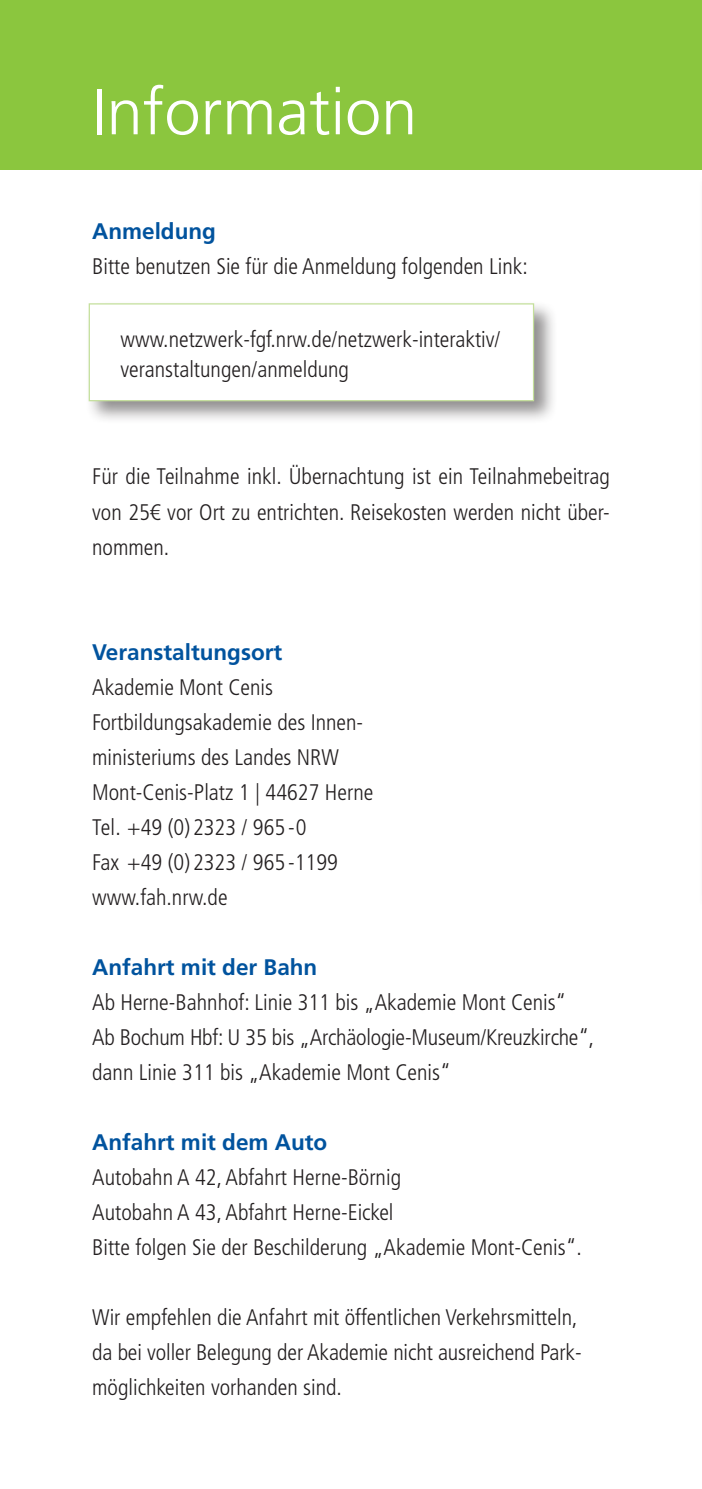
<style>
.page{position:relative;width:702px;height:1489px;background:#fff}
.page>*{position:absolute;margin:0;border:0;box-sizing:border-box;transform-origin:0 0}
.t1{font:300 65px "Frutiger";color:#fff}
.t2{font:300 condensed 22.5px/35px "Frutiger LT Std";color:#231f20}
.t3{font:700 22.5px "Frutiger LT Std";color:#01539e}
</style>
<div class="page">
<div style="left:0;top:0;width:702px;height:169px;background:#8bc63e"></div>
<div style="left:85px;top:299px;width:472px;height:125px;background:#231f20;opacity:.5"></div>
<div style="left:89px;top:303px;width:445px;height:98px;background:#fff;border:1px solid #c4df9b"></div>
<hr style="left:698px;top:165px;width:4px;height:753px;background:#fefefe">
<hr style="left:701px;top:169px;width:1px;height:725px;background:#8bc63e">
<p class="t1" style="left:92px;top:75px;width:327px">Information</p>
<p class="t3" style="left:92px;top:218px;width:125px">Anmeldung</p>
<p class="t2" style="left:92px;top:249px;width:437px">Bitte benutzen Sie für die Anmeldung folgenden Link:</p>
<p class="t2" style="left:120px;top:322px;width:381px">www.netzwerk-fgf.nrw.de/netzwerk-interaktiv/</p>
<p class="t2" style="left:120px;top:352px;width:230px">veranstaltungen/anmeldung</p>
<p class="t2" style="left:92px;top:459px;width:519px;text-align:justify">Für die Teilnahme inkl. Übernachtung ist ein Teilnahmebeitrag von 25€ vor Ort zu entrichten. Reisekosten werden nicht über&shy;nommen.</p>
<p class="t3" style="left:92px;top:638px;width:192px">Veranstaltungsort</p>
<p class="t2" style="left:92px;top:669px;width:182px">Akademie Mont Cenis</p>
<p class="t2" style="left:92px;top:704px;width:272px">Fortbildungsakademie des Innen-</p>
<p class="t2" style="left:92px;top:739px;width:248px">ministeriums des Landes NRW</p>
<p class="t2" style="left:92px;top:774px;width:283px">Mont-Cenis-Platz 1 | 44627 Herne</p>
<p class="t2" style="left:92px;top:809px;width:216px">Tel. +49 (0) 2323 / 965 -0</p>
<p class="t2" style="left:92px;top:844px;width:247px">Fax +49 (0) 2323 / 965 -1199</p>
<p class="t2" style="left:92px;top:879px;width:137px">www.fah.nrw.de</p>
<p class="t3" style="left:92px;top:953px;width:227px">Anfahrt mit der Bahn</p>
<p class="t2" style="left:92px;top:984px;width:475px">Ab Herne-Bahnhof: Linie 311 bis „Akademie Mont Cenis“</p>
<p class="t2" style="left:92px;top:1019px;width:503px">Ab Bochum Hbf: U 35 bis „Archäologie-Museum/Kreuzkirche“, dann Linie 311 bis „Akademie Mont Cenis“</p>
<p class="t3" style="left:92px;top:1128px;width:237px">Anfahrt mit dem Auto</p>
<p class="t2" style="left:92px;top:1159px;width:310px">Autobahn A 42, Abfahrt Herne-Börnig</p>
<p class="t2" style="left:92px;top:1194px;width:303px">Autobahn A 43, Abfahrt Herne-Eickel</p>
<p class="t2" style="left:92px;top:1229px;width:491px">Bitte folgen Sie der Beschilderung „Akademie Mont-Cenis“.</p>
<p class="t2" style="left:92px;top:1299px;width:487px">Wir empfehlen die Anfahrt mit öffentlichen Verkehrsmitteln,</p>
<p class="t2" style="left:92px;top:1334px;width:491px">da bei voller Belegung der Akademie nicht ausreichend Park&shy;möglichkeiten vorhanden sind.</p>
</div>
